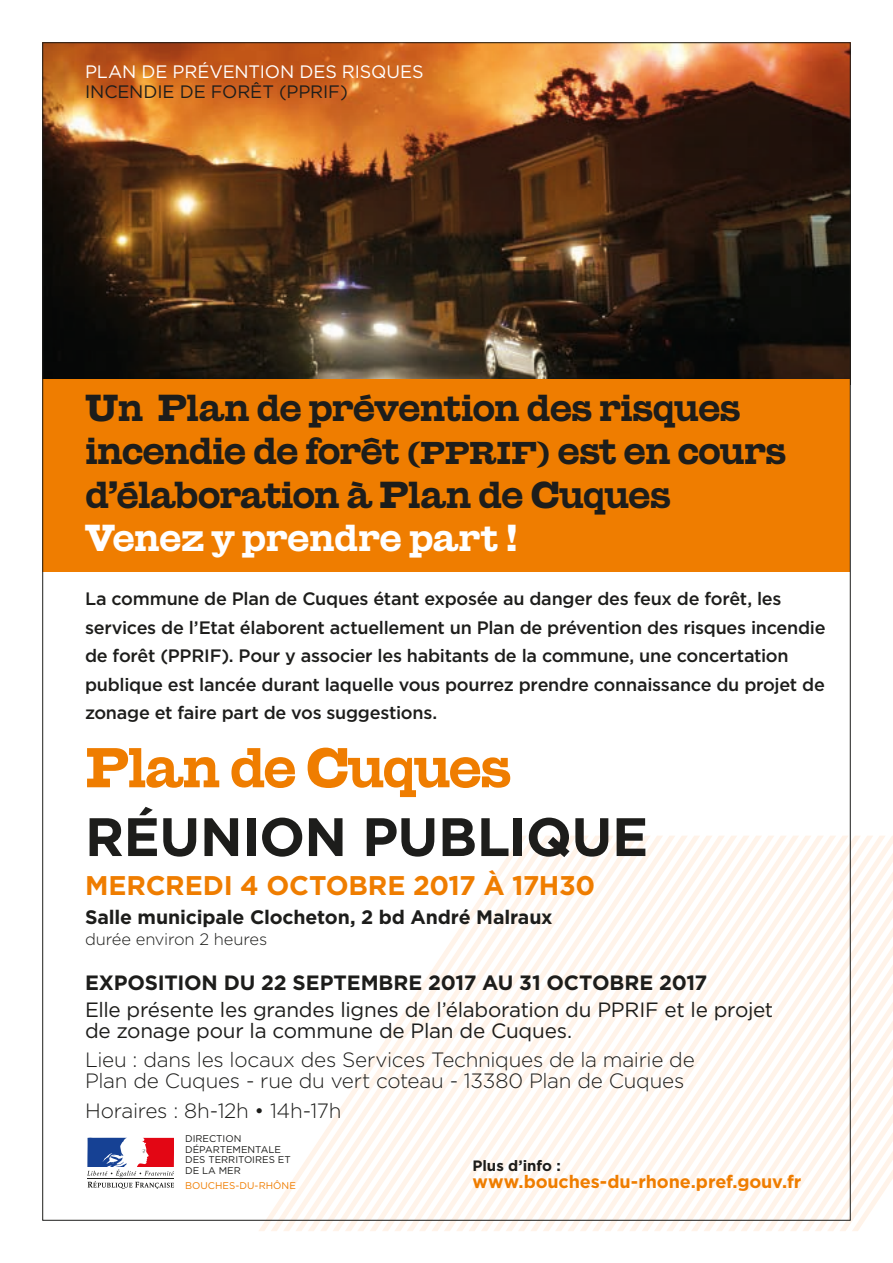
<style>
.page{position:relative;width:893px;height:1263px;background:#fff}
.page>*{position:absolute;margin:0;border:0;box-sizing:border-box;transform-origin:0 0}
.t1{font:55.95px "Giza One Five";letter-spacing:-.035em;color:#ef7d00}
.t2{font:700 54px "Gotham";letter-spacing:-.01em;color:#1d1d1b}
.t3{font:37.5px/43.5px "Giza One Five";letter-spacing:-.025em;color:#1d1d1b}
.t4{font:37.5px "Giza One Five";letter-spacing:-.01em;color:#fff}
.t5{font:700 27px "Gotham";letter-spacing:-.01em;color:#ef7d00}
.t6{font:300 20.7px/21px "Gotham";letter-spacing:-.01em;color:#1d1d1b}
.t7{font:20.7px/21px "Gotham";letter-spacing:-.01em;color:#1d1d1b}
.t8{font:700 20.7px "Gotham";letter-spacing:-.005em;color:#1d1d1b}
.t9{font:700 19.5px "Gotham";letter-spacing:-.01em;color:#1d1d1b}
.t10{font:500 18px/28.5px "Gotham";letter-spacing:-.015em;color:#1d1d1b}
.t11{font:700 18px "Gotham";letter-spacing:-.005em;color:#ef7d00}
.t12{font:18px "Gotham";letter-spacing:-.01em;color:#fff}
.t13{font:18px "Gotham";letter-spacing:-.005em;color:#1d1d1b}
.t14{font:300 16.5px "Gotham";letter-spacing:-.01em;color:#1d1d1b}
.t15{font:700 15px "Gotham";color:#1d1d1b}
.t16{font:9.75px/10.5px "Gotham";color:#1d1d1b}
.t17{font:9.75px "Gotham";letter-spacing:.005em;color:#ef7d00}
.s1{font-size:31.5px}
</style>
<div class="page">
<img style="left:45px;top:45px;width:803px;height:334px">
<svg style="left:527px;top:836px;width:198px;height:395px"></svg>
<svg style="left:258px;top:836px;width:269px;height:395px"></svg>
<svg style="left:642px;top:853px;width:251px;height:378px"></svg>
<svg style="left:654px;top:871px;width:239px;height:360px"></svg>
<svg style="left:728px;top:983px;width:165px;height:248px"></svg>
<div style="left:43px;top:379px;width:807px;height:193px;background:#ef7d00"></div>
<svg style="left:87px;top:1137px;width:87px;height:1px"></svg>
<svg style="left:87px;top:1138px;width:87px;height:51px"></svg>
<p class="t12" style="left:85px;top:60px;width:340px">PLAN DE PRÉVENTION DES RISQUES</p>
<p class="t13" style="left:85px;top:80px;width:264px">INCENDIE DE FORÊT (PPRIF)</p>
<h3 class="t3" style="left:85px;top:387px;width:702px">Un Plan de prévention des risques incendie de forêt <span class="s1">(PPRIF)</span> est en cours d’élaboration à Plan de Cuques</h3>
<h3 class="t4" style="left:85px;top:517px;width:435px">Venez y prendre part !</h3>
<p class="t10" style="left:85px;top:584px;width:742px">La commune de Plan de Cuques étant exposée au danger des feux de forêt, les services de l’Etat élaborent actuellement un Plan de prévention des risques incendie de forêt (PPRIF). Pour y associer les habitants de la commune, une concertation publique est lancée durant laquelle vous pourrez prendre connaissance du projet de zonage et faire part de vos suggestions.</p>
<h1 class="t1" style="left:85px;top:736px;width:428px">Plan de Cuques</h1>
<h2 class="t2" style="left:85px;top:801px;width:565px">RÉUNION PUBLIQUE</h2>
<h3 class="t5" style="left:85px;top:867px;width:512px">MERCREDI 4 OCTOBRE 2017 À 17H30</h3>
<p class="t9" style="left:85px;top:904px;width:469px">Salle municipale Clocheton, 2 bd André Malraux</p>
<p class="t14" style="left:85px;top:929px;width:184px">durée environ 2 heures</p>
<p class="t8" style="left:85px;top:969px;width:624px">EXPOSITION DU 22 SEPTEMBRE 2017 AU 31 OCTOBRE 2017</p>
<p class="t7" style="left:85px;top:998px;width:690px">Elle présente les grandes lignes de l’élaboration du PPRIF et le projet de zonage pour la commune de Plan de Cuques.</p>
<p class="t6" style="left:85px;top:1049px;width:611px">Lieu : dans les locaux des Services Techniques de la mairie de<br>Plan de Cuques - rue du vert coteau - 13380 Plan de Cuques</p>
<p class="t6" style="left:85px;top:1099px;width:258px">Horaires : 8h-12h • 14h-17h</p>
<p class="t16" style="left:185px;top:1133px;width:107px">DIRECTION<br>DÉPARTEMENTALE<br>DES TERRITOIRES ET<br>DE LA MER</p>
<p class="t17" style="left:185px;top:1179px;width:112px">BOUCHES-DU-RHÔNE</p>
<p class="t15" style="left:472px;top:1156px;width:90px">Plus d’info :</p>
<p class="t11" style="left:472px;top:1169px;width:330px">www.bouches-du-rhone.pref.gouv.fr</p>
</div>
